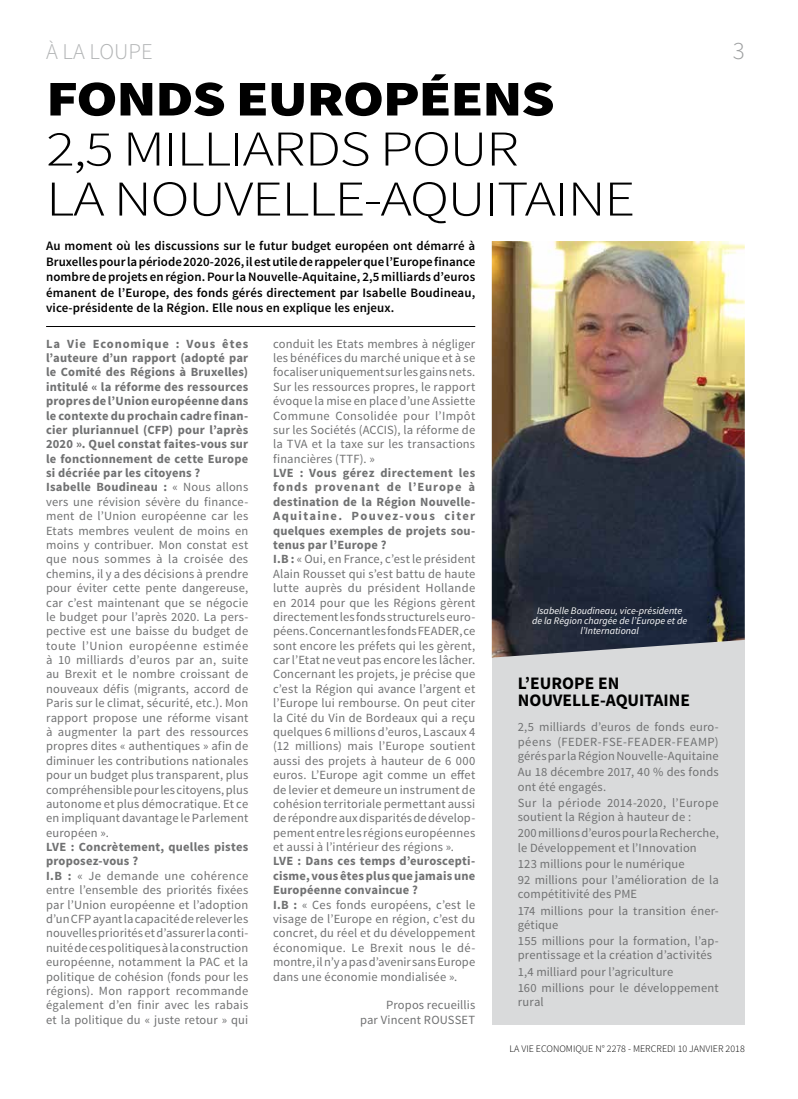
<style>
.page{position:relative;width:798px;height:1099px;background:#fff}
.page>*{position:absolute;margin:0;border:0;box-sizing:border-box;transform-origin:0 0}
.t1{font:300 50px/50px "Source Sans Pro";letter-spacing:-.025em;color:#000;scale:1.2 1}
.t2{font:900 50px "Source Sans Pro";letter-spacing:-.025em;color:#000;scale:1.2 1}
.t3{font:300 25px "Source Sans Pro";color:#9c9e9f}
.t4{font:300 22.5px "Source Sans Pro";color:#b1b3b4}
.t5{font:700 17.5px/17.5px "Source Sans Pro";color:#000}
.t6{font:600 12.88px/15.5px "Source Sans Pro";letter-spacing:.01em;color:#000;text-align:justify}
.t7{font:12.5px/14.4px "Source Sans Pro";letter-spacing:.015em;color:#707172}
.t8{font:italic 10px/10px "Source Sans Pro";color:#fff;text-align:center}
.t9{font:300 10px "Source Sans Pro";color:#000}
.s1{font-weight:700}
</style>
<div class="page">
<hr style="left:46px;top:326px;width:429px;height:1px;background:#000">
<div style="left:491px;top:634px;width:253px;height:390px;background:#d9dadb"></div>
<img style="left:491px;top:241px;width:253px;height:416px">
<h3 class="t4" style="left:46px;top:38px;width:108px">À LA LOUPE</h3>
<h2 class="t3" style="left:732px;top:36px;width:13px">3</h2>
<h1 class="t2" style="left:46px;top:66px;width:425px">FONDS EUROPÉENS</h1>
<h1 class="t1" style="left:46px;top:124px;width:492px">2,5 MILLIARDS POUR<br>LA NOUVELLE-AQUITAINE</h1>
<p class="t6" style="left:46px;top:238px;width:430px">Au moment où les discussions sur le futur budget européen ont démarré à Bruxelles pour la période 2020-2026, il est utile de rappeler que l’Europe finance nombre de projets en région. Pour la Nouvelle-Aquitaine, 2,5 milliards d’euros émanent de l’Europe, des fonds gérés directement par Isabelle Boudineau, vice-présidente de la Région. Elle nous en explique les enjeux.</p>
<p class="t7" style="left:46px;top:336px;width:204px"><span class="s1">La Vie Economique : Vous êtes l’auteure d’un rapport (adopté par le Comité des Régions à Bruxelles) intitulé « la réforme des ressources propres de l’Union européenne dans le contexte du prochain cadre finan&shy;cier pluriannuel (CFP) pour l’après 2020 ». Quel constat faites-vous sur le fonctionnement de cette Europe si décriée par les citoyens ?<br>Isabelle Boudineau :</span> « Nous allons vers une révision sévère du finance&shy;ment de l’Union européenne car les Etats membres veulent de moins en moins y contribuer. Mon constat est que nous sommes à la croisée des chemins, il y a des décisions à prendre pour éviter cette pente dangereuse, car c’est maintenant que se négocie le budget pour l’après 2020. La pers&shy;pective est une baisse du budget de toute l’Union européenne estimée à 10 milliards d’euros par an, suite au Brexit et le nombre croissant de nouveaux défis (migrants, accord de Paris sur le climat, sécurité, etc.). Mon rapport propose une réforme visant à augmenter la part des ressources propres dites « authentiques » afin de diminuer les contributions nationales pour un budget plus transparent, plus compréhensible pour les citoyens, plus autonome et plus démocratique. Et ce en impliquant davantage le Parlement européen ».</p>
<p class="t7" style="left:46px;top:839px;width:203px"><span class="s1">LVE : Concrètement, quelles pistes proposez-vous ?<br>I.B :</span> « Je demande une cohérence entre l’ensemble des priorités fixées par l’Union européenne et l’adoption d’un CFP ayant la capacité de relever les nouvelles priorités et d’assurer la conti&shy;nuité de ces politiques à la construction européenne, notamment la PAC et la politique de cohésion (fonds pour les régions). Mon rapport recommande également d’en finir avec les rabais et la politique du « juste retour » qui</p>
<p class="t7" style="left:273px;top:336px;width:203px;text-align:justify">conduit les Etats membres à négliger les bénéfices du marché unique et à se focaliser uniquement sur les gains nets.<br>Sur les ressources propres, le rapport évoque la mise en place d’une Assiette Commune Consolidée pour l’Impôt sur les Sociétés (ACCIS), la réforme de la TVA et la taxe sur les transactions financières (TTF). »</p>
<p class="t7" style="left:273px;top:466px;width:204px"><span class="s1">LVE : Vous gérez directement les fonds provenant de l’Europe à destination de la Région Nouvelle-Aquitaine. Pouvez-vous citer quelques exemples de projets sou&shy;tenus par l’Europe ?<br>I.B :</span> « Oui, en France, c’est le président Alain Rousset qui s’est battu de haute lutte auprès du président Hollande en 2014 pour que les Régions gèrent directement les fonds structurels euro&shy;péens. Concernant les fonds FEADER, ce sont encore les préfets qui les gèrent, car l’Etat ne veut pas encore les lâcher.<br>Concernant les projets, je précise que c’est la Région qui avance l’argent et l’Europe lui rembourse. On peut citer la Cité du Vin de Bordeaux qui a reçu quelques 6 millions d’euros, Lascaux 4 (12 millions) mais l’Europe soutient aussi des projets à hauteur de 6 000 euros. L’Europe agit comme un effet de levier et demeure un instrument de cohésion territoriale permettant aussi de répondre aux disparités de dévelop&shy;pement entre les régions européennes et aussi à l’intérieur des régions ».</p>
<p class="t7" style="left:273px;top:854px;width:203px"><span class="s1">LVE : Dans ces temps d’euroscepti&shy;cisme, vous êtes plus que jamais une Européenne convaincue ?<br>I.B :</span> « Ces fonds européens, c’est le visage de l’Europe en région, c’est du concret, du réel et du développement économique. Le Brexit nous le dé&shy;montre, il n’y a pas d’avenir sans Europe dans une économie mondialisée ».</p>
<p class="t7" style="left:360px;top:998px;width:117px;text-align:right">Propos recueillis<br>par Vincent ROUSSET</p>
<p class="t8" style="left:532px;top:605px;width:156px">Isabelle Boudineau, vice-présidente de la Région chargée de l’Europe et de l’International</p>
<h3 class="t5" style="left:517px;top:675px;width:174px">L’EUROPE EN<br>NOUVELLE-AQUITAINE</h3>
<p class="t7" style="left:517px;top:720px;width:202px;text-align:justify">2,5 milliards d’euros de fonds euro&shy;péens (FEDER-FSE-FEADER-FEAMP) gérés par la Région Nouvelle-Aquitaine</p>
<p class="t7" style="left:517px;top:765px;width:202px">Au 18 décembre 2017, 40 % des fonds ont été engagés.</p>
<p class="t7" style="left:517px;top:795px;width:202px">Sur la période 2014-2020, l’Europe soutient la Région à hauteur de :</p>
<p class="t7" style="left:517px;top:826px;width:202px">200 millions d’euros pour la Recherche, le Développement et l’Innovation</p>
<p class="t7" style="left:517px;top:855px;width:202px;line-height:16.1px">123 millions pour le numérique<br>92 millions pour l’amélioration de la</p>
<p class="t7" style="left:517px;top:886px;width:202px;line-height:16.1px">compétitivité des PME<br>174 millions pour la transition éner-</p>
<p class="t7" style="left:517px;top:916px;width:202px;line-height:16.1px">gétique<br>155 millions pour la formation, l’ap-</p>
<p class="t7" style="left:517px;top:947px;width:202px;line-height:16.1px">prentissage et la création d’activités<br>1,4 milliard pour l’agriculture<br>160 millions pour le développement</p>
<p class="t7" style="left:517px;top:995px;width:27px">rural</p>
<p class="t9" style="left:509px;top:1042px;width:237px">LA VIE ECONOMIQUE N° 2278 - MERCREDI 10 JANVIER 2018</p>
</div>
